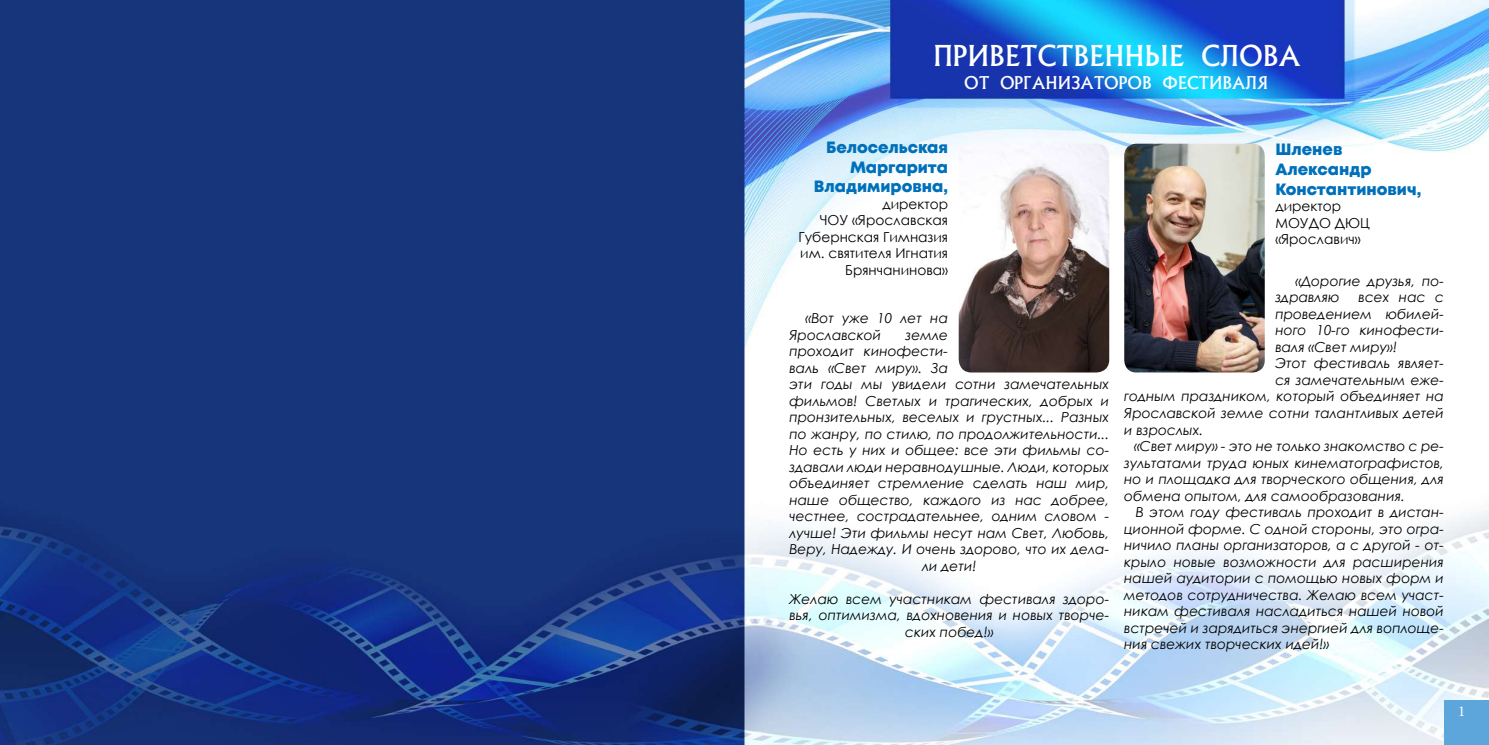
<style>
.page{position:relative;width:1489px;height:745px;background:#fff}
.page>*{position:absolute;margin:0;border:0;box-sizing:border-box;transform-origin:0 0}
.t1{font:500 27.5px "Albertus";color:#fff}
.t2{font:500 16.88px "Albertus";color:#fff}
.t3{font:16.25px/19.5px "Mont Heavy DEMO";color:#0070ba;text-align:right}
.t4{font:15px "Minion Pro";color:#fff}
.t5{font:italic 13.75px/16.5px "Century Gothic";color:#000}
.t6{font:13.75px/16.5px "Century Gothic";color:#000;text-align:right}
</style>
<div class="page">
<img style="left:0;top:0;width:1488px;height:744px">
<img style="left:1124px;top:144px;width:140px;height:228px">
<img style="left:958px;top:143px;width:151px;height:229px">
<div style="left:1444px;top:699px;width:44px;height:45px;background:#5ca6dc"></div>
<h1 class="t1" style="left:933px;top:39px;width:369px">ПРИВЕТСТВЕННЫЕ СЛОВА</h1>
<p class="t2" style="left:964px;top:72px;width:305px">ОТ ОРГАНИЗАТОРОВ ФЕСТИВАЛЯ</p>
<p class="t3" style="left:813px;top:138px;width:136px">Белосельская<br>Маргарита<br>Владимировна,</p>
<p class="t6" style="left:798px;top:195px;width:151px">директор<br>ЧОУ «Ярославская<br>Губернская Гимназия им. святителя Игнатия<br>Брянчанинова»</p>
<p class="t5" style="left:789px;top:309px;width:160px;text-indent:16px">«Вот уже 10 лет на<br>Ярославской</p>
<p class="t5" style="left:905px;top:326px;width:44px">земле</p>
<p class="t5" style="left:789px;top:342px;width:160px">проходит кинофести-</p>
<p class="t5" style="left:789px;top:359px;width:160px">валь «Свет миру». За</p>
<p class="t5" style="left:789px;top:375px;width:321px">эти годы мы увидели сотни замечательных</p>
<p class="t5" style="left:789px;top:392px;width:321px">фильмов! Светлых и трагических, добрых и</p>
<p class="t5" style="left:789px;top:408px;width:321px">пронзительных, веселых и грустных... Разных</p>
<p class="t5" style="left:789px;top:425px;width:321px">по жанру, по стилю, по продолжительности...</p>
<p class="t5" style="left:789px;top:441px;width:321px">Но есть у них и общее: все эти фильмы со-</p>
<p class="t5" style="left:789px;top:458px;width:321px">здавали люди неравнодушные. Люди, которых</p>
<p class="t5" style="left:789px;top:474px;width:321px">объединяет стремление сделать наш мир,</p>
<p class="t5" style="left:789px;top:491px;width:321px">наше общество, каждого из нас добрее,</p>
<p class="t5" style="left:789px;top:507px;width:321px">честнее, сострадательнее, одним словом -</p>
<p class="t5" style="left:789px;top:524px;width:321px">лучше! Эти фильмы несут нам Свет, Любовь,</p>
<p class="t5" style="left:789px;top:540px;width:321px">Веру, Надежду. И очень здорово, что их дела-</p>
<p class="t5" style="left:922px;top:557px;width:56px">ли дети!</p>
<p class="t5" style="left:789px;top:590px;width:321px;text-align:center">Желаю всем участникам фестиваля здоро&shy;вья, оптимизма, вдохновения и новых творче&shy;ских побед!»</p>
<p class="t3" style="left:1275px;top:140px;width:147px;text-align:left">Шленев<br>Александр<br>Константинович,</p>
<p class="t6" style="left:1275px;top:197px;width:96px;text-align:left">директор<br>МОУДО ДЮЦ «Ярославич»</p>
<p class="t5" style="left:1275px;top:272px;width:170px;text-indent:20px">«Дорогие друзья, по&shy;здравляю</p>
<p class="t5" style="left:1358px;top:289px;width:87px">всех нас с</p>
<p class="t5" style="left:1275px;top:305px;width:170px">проведением юбилей-</p>
<p class="t5" style="left:1275px;top:322px;width:170px">ного 10-го кинофести-</p>
<p class="t5" style="left:1275px;top:338px;width:123px">валя «Свет миру»!</p>
<p class="t5" style="left:1275px;top:355px;width:170px">Этот фестиваль являет-</p>
<p class="t5" style="left:1275px;top:371px;width:170px">ся замечательным еже-</p>
<p class="t5" style="left:1124px;top:388px;width:321px">годным праздником, который объединяет на</p>
<p class="t5" style="left:1124px;top:404px;width:321px">Ярославской земле сотни талантливых детей</p>
<p class="t5" style="left:1124px;top:421px;width:80px">и взрослых.</p>
<p class="t5" style="left:1133px;top:437px;width:311px">«Свет миру» - это не только знакомство с ре-</p>
<p class="t5" style="left:1124px;top:454px;width:321px">зультатами труда юных кинематографистов,</p>
<p class="t5" style="left:1124px;top:470px;width:321px">но и площадка для творческого общения, для</p>
<p class="t5" style="left:1124px;top:487px;width:282px">обмена опытом, для самообразования.</p>
<p class="t5" style="left:1135px;top:503px;width:309px">В этом году фестиваль проходит в дистан-</p>
<p class="t5" style="left:1124px;top:520px;width:321px">ционной форме. С одной стороны, это огра-</p>
<p class="t5" style="left:1124px;top:536px;width:321px">ничило планы организаторов, а с другой - от-</p>
<p class="t5" style="left:1124px;top:553px;width:321px">крыло новые возможности для расширения</p>
<p class="t5" style="left:1124px;top:569px;width:321px">нашей аудитории с помощью новых форм и</p>
<p class="t5" style="left:1124px;top:586px;width:321px">методов сотрудничества. Желаю всем участ-</p>
<p class="t5" style="left:1124px;top:602px;width:321px">никам фестиваля насладиться нашей новой</p>
<p class="t5" style="left:1124px;top:619px;width:321px">встречей и зарядиться энергией для воплоще-</p>
<p class="t5" style="left:1124px;top:635px;width:207px">ния свежих творческих идей!»</p>
<p class="t4" style="left:1457px;top:700px;width:9px">1</p>
</div>
